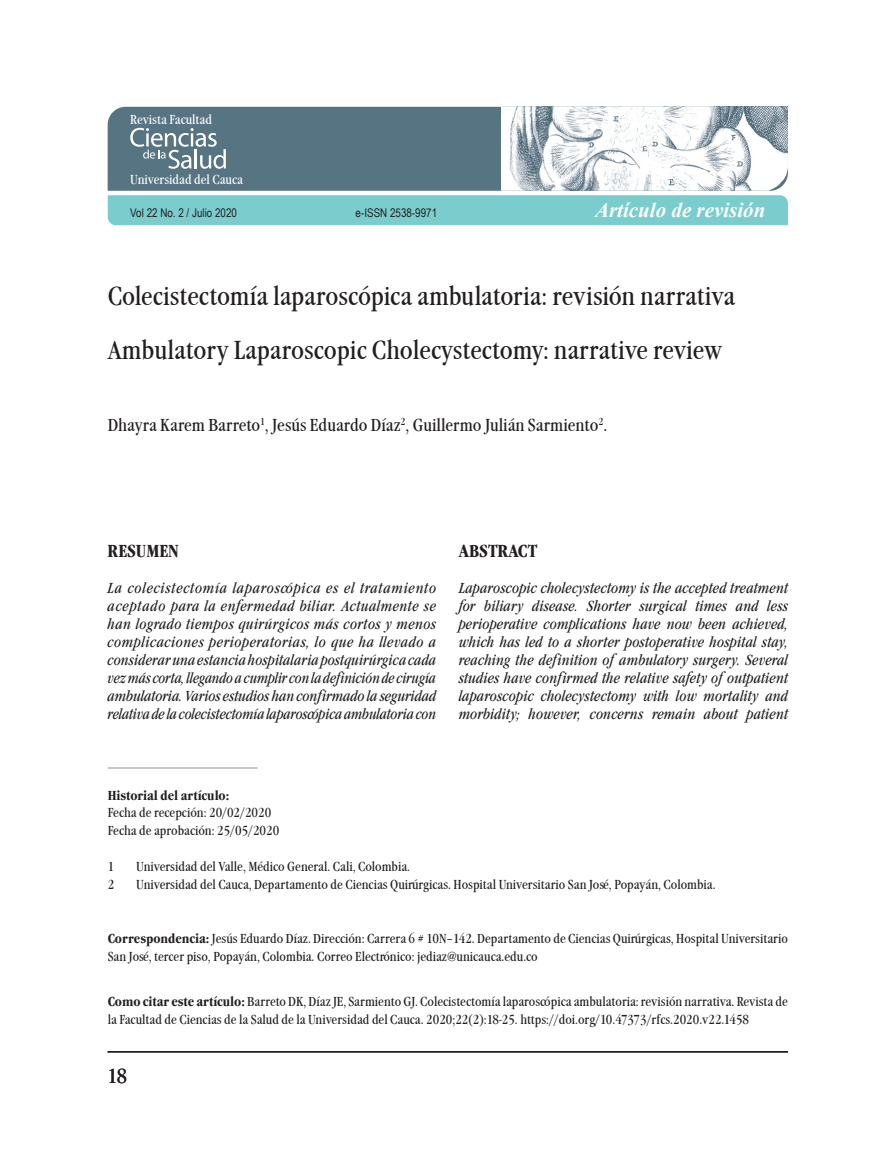
<style>
.page{position:relative;width:873px;height:1149px;background:#fff}
.page>*{position:absolute;margin:0;border:0;box-sizing:border-box;transform-origin:0 0}
.t1{font:condensed 27px/54px "Garamond Itc TEE";color:#231f20}
.t2{font:italic 700 21px "Times New Roman";color:#fff}
.t3{font:condensed 21px "Garamond Itc TEE";color:#231f20}
.t4{font:condensed 18px "Garamond Itc TEE";color:#231f20}
.t5{font:700 condensed 18px "Garamond Itc TEE";color:#231f20}
.t6{font:italic condensed 15px/18px "Garamond Itc TEE";letter-spacing:-.01em;color:#231f20;text-align:justify}
.t7{font:condensed 13.5px/18px "Garamond Itc TEE";color:#231f20}
.t8{font:condensed 13.5px "Garamond Itc TEE";color:#fff}
.t9{font:700 condensed 13.5px "Garamond Itc TEE";color:#231f20}
.t10{font:12px "Arial Narrow";color:#231f20}
.s1{font-weight:700}
</style>
<div class="page">
<hr style="left:108px;top:768px;width:150px;height:1px;background:#939598">
<div style="left:108px;top:107px;width:393px;height:84px;background:#577482"></div>
<div style="left:108px;top:195px;width:680px;height:30px;background:#7bcdcd"></div>
<svg style="left:130px;top:128px;width:96px;height:41px;background:#7e949f"></svg>
<img style="left:501px;top:107px;width:287px;height:84px">
<hr style="left:108px;top:1051px;width:680px;height:2px;background:#231f20">
<p class="t8" style="left:130px;top:111px;width:83px">Revista Facultad</p>
<p class="t8" style="left:130px;top:172px;width:114px">Universidad del Cauca</p>
<p class="t10" style="left:130px;top:205px;width:108px">Vol 22 No. 2 / Julio 2020</p>
<p class="t10" style="left:356px;top:205px;width:83px">e-ISSN 2538-9971</p>
<h2 class="t2" style="left:595px;top:198px;width:172px">Artículo de revisión</h2>
<h1 class="t1" style="left:108px;top:269px;width:629px">Co lecistectomía laparoscópica ambulatoria: revisión narrativa<br>Ambulatory Laparoscopic Cholecystectomy: narrative review</h1>
<p class="t4" style="left:108px;top:414px;width:501px">Dhayra Karem Barreto<sup>1</sup>, Jesús Eduardo Díaz<sup>2</sup>, Guillermo Julián Sarmiento<sup>2</sup>.</p>
<p class="t5" style="left:108px;top:540px;width:73px">RESUMEN</p>
<p class="t6" style="left:108px;top:579px;width:330px">La colecistectomía laparoscópica es el tratamiento aceptado para la enfermedad biliar. Actualmente se han logrado tiempos quirúrgicos más cortos y menos complicaciones perioperatorias, lo que ha llevado a considerar una estancia hospitalaria postquirúrgica cada vez más corta, llegando a cumplir con la definición de cirugía ambulatoria. Varios estudios han confirmado la seguridad relativa de la colecistectomía laparoscópica ambulatoria con</p>
<p class="t5" style="left:459px;top:540px;width:80px">ABSTRACT</p>
<p class="t6" style="left:459px;top:579px;width:331px">Laparoscopic cholecystectomy is the accepted treatment for biliary disease. Shorter surgical times and less perioperative complications have now been achieved, which has led to a shorter postoperative hospital stay, reaching the definition of ambulatory surgery. Several studies have confirmed the relative safety of outpatient laparoscopic cholecystectomy with low mortality and morbidity; however, concerns remain about patient</p>
<p class="t9" style="left:108px;top:787px;width:123px">Historial del artículo:</p>
<p class="t7" style="left:108px;top:804px;width:173px">Fecha de recepción: 20/02/2020<br>Fecha de aprobación: 25/05/2020</p>
<p class="t7" style="left:108px;top:858px;width:8px">1</p>
<p class="t7" style="left:136px;top:858px;width:275px">Universidad del Valle, Médico General. Cali, Colombia.</p>
<p class="t7" style="left:108px;top:876px;width:8px">2</p>
<p class="t7" style="left:136px;top:876px;width:581px">Universidad del Cauca, Departamento de Ciencias Quirúrgicas. Hospital Universitario San José, Popayán, Colombia.</p>
<p class="t7" style="left:108px;top:930px;width:682px"><span class="s1">Correspondencia :</span> Jesús Eduardo Díaz. Dirección: Carrera 6 # 10N–142. Departamento de Ciencias Quirúrgicas, Hospital Universitario<br>San José, tercer piso, Popayán, Colombia. Correo Electrónico: jediaz@unicauca.edu.co</p>
<p class="t7" style="left:108px;top:993px;width:682px"><span class="s1">Como citar este artículo:</span> Barreto DK, Díaz JE, Sarmiento GJ. Colecistectomía laparoscópica ambulatoria: revisión narrativa. Revista de la Facultad de Ciencias de la Salud de la Universidad del Cauca. 2020;22(2):18-25. https://doi.org/10.47373/rfcs.2020.v22.1458</p>
<h2 class="t3" style="left:108px;top:1063px;width:21px">18</h2>
</div>
